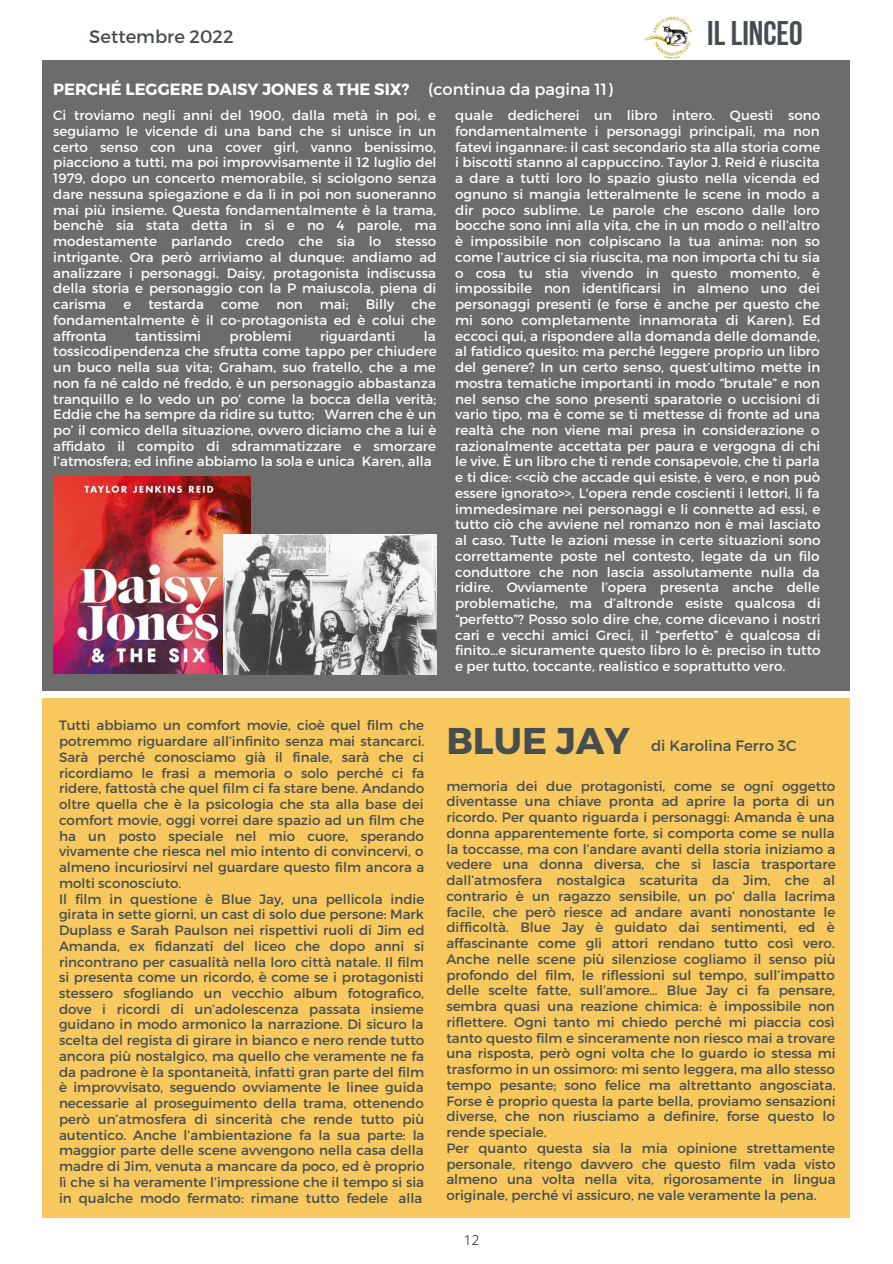
<style>
.page{position:relative;width:893px;height:1264px;background:#fff}
.page>*{position:absolute;margin:0;border:0;box-sizing:border-box;transform-origin:0 0}
.t1{font:700 37.2px "Montserrat";color:#464d50}
.t2{font:34.2px "Bebas Neue Cyrillic";color:#464d50}
.t3{font:18px "Montserrat";color:#464d50}
.t4{font:700 16.2px "Montserrat";color:#fff}
.t5{font:15px "Montserrat";color:#464d50}
.t6{font:13.5px/15.8px "Montserrat";color:#fff;text-align:justify}
.t7{font:13.5px/15.8px "Montserrat";color:#464d50}
.t8{font:300 13.5px "Open Sans";color:#000}
.s1{font-weight:400}
</style>
<div class="page">
<div style="left:42px;top:60px;width:807px;height:631px;background:#6c6c6b"></div>
<div style="left:42px;top:698px;width:807px;height:520px;background:#f7c85d"></div>
<img style="left:53px;top:476px;width:197px;height:197px">
<img style="left:224px;top:534px;width:212px;height:140px">
<img style="left:644px;top:16px;width:48px;height:43px">
<h3 class="t3" style="left:89px;top:25px;width:146px">Settembre 2022</h3>
<h2 class="t2" style="left:707px;top:19px;width:97px">ILLINCEO</h2>
<p class="t4" style="left:53px;top:79px;width:561px">PERCHÉ LEGGERE DAISY JONES &amp; THE SIX? <span class="s1">(continua da pagina 11)</span></p>
<p class="t6" style="left:53px;top:107px;width:385px">Ci troviamo negli anni del 1900, dalla metà in poi, e seguiamo le vicende di una band che si unisce in un certo senso con una cover girl, vanno benissimo, piacciono a tutti, ma poi improvvisamente il 12 luglio del 1979, dopo un concerto memorabile, si sciolgono senza dare nessuna spiegazione e da lì in poi non suoneranno mai più insieme. Questa fondamentalmente è la trama, benchè sia stata detta in sì e no 4 parole, ma modestamente parlando credo che sia lo stesso intrigante. Ora però arriviamo al dunque: andiamo ad analizzare i personaggi. Daisy, protagonista indiscussa della storia e personaggio con la P maiuscola, piena di carisma</p>
<p class="t6" style="left:123px;top:296px;width:9px">e</p>
<p class="t6" style="left:148px;top:296px;width:57px">testarda</p>
<p class="t6" style="left:221px;top:296px;width:40px">come</p>
<p class="t6" style="left:276px;top:296px;width:28px">non</p>
<p class="t6" style="left:320px;top:296px;width:30px">mai;</p>
<p class="t6" style="left:366px;top:296px;width:30px">Billy</p>
<p class="t6" style="left:53px;top:296px;width:384px;text-indent:358px">che fondamentalmente è il co-protagonista ed è colui che affronta</p>
<p class="t6" style="left:135px;top:327px;width:68px">tantissimi</p>
<p class="t6" style="left:229px;top:327px;width:63px">problemi</p>
<p class="t6" style="left:320px;top:327px;width:77px">riguardanti</p>
<p class="t6" style="left:53px;top:327px;width:385px;text-indent:370px">la tossicodipendenza che sfrutta come tappo per chiudere un buco nella sua vita; Graham, suo fratello, che a me non fa né caldo né freddo, è un personaggio abbastanza tranquillo e lo vedo un po’ come la bocca della verità; Eddie che ha sempre da ridire su tutto; Warren che è un po’ il comico della situazione, ovvero diciamo che a lui è affidato il compito di sdrammatizzare e smorzare l’atmosfera; ed infine abbiamo la sola e unica Karen, alla</p>
<p class="t6" style="left:455px;top:107px;width:367px">quale dedicherei un libro intero. Questi sono fondamentalmente i personaggi principali, ma non fatevi ingannare: il cast secondario sta alla storia come i biscotti stanno al cappuccino. Taylor J. Reid è riuscita a dare a tutti loro lo spazio giusto nella vicenda ed ognuno si mangia letteralmente le scene in modo a dir poco sublime. Le parole che escono dalle loro bocche sono inni alla vita, che in un modo o nell’altro è impossibile non colpiscano la tua anima: non so come l’autrice ci sia riuscita, ma non importa chi tu sia o cosa tu stia vivendo in questo momento, è impossibile non identificarsi in almeno uno dei personaggi presenti (e forse è anche per questo che mi sono completamente innamorata di Karen). Ed eccoci qui, a rispondere alla domanda delle domande, al fatidico quesito: ma perché leggere proprio un libro del genere? In un certo senso, quest’ultimo mette in mostra tematiche importanti in modo “brutale” e non nel senso che sono presenti sparatorie o uccisioni di vario tipo, ma è come se ti mettesse di fronte ad una realtà che non viene mai presa in considerazione o razionalmente accettata per paura e vergogna di chi le vive. È un libro che ti rende consapevole, che ti parla e ti dice: &lt;&lt;ciò che accade qui esiste, è vero, e non può essere ignorato&gt;&gt;. L'opera rende coscienti i lettori, li fa immedesimare nei personaggi e li connette ad essi, e tutto ciò che avviene nel romanzo non è mai lasciato al caso. Tutte le azioni messe in certe situazioni sono correttamente poste nel contesto, legate da un filo conduttore che non lascia assolutamente nulla da ridire. Ovviamente l’opera presenta anche delle problematiche, ma d’altronde esiste qualcosa di “perfetto”? Posso solo dire che, come dicevano i nostri cari e vecchi amici Greci, il “perfetto” è qualcosa di finito…e sicuramente questo libro lo è: preciso in tutto e per tutto, toccante, realistico e soprattutto vero.</p>
<p class="t7" style="left:59px;top:717px;width:367px">Tutti abbiamo un comfort movie, cioè quel film che potremmo riguardare all’infinito senza mai stancarci.<br>Sarà perché conosciamo già il finale, sarà che ci ricordiamo le frasi a memoria o solo perché ci fa ridere, fattostà che quel film ci fa stare bene. Andando oltre quella che è la psicologia che sta alla base dei comfort movie, oggi vorrei dare spazio ad un film che ha un posto speciale nel mio cuore, sperando vivamente che riesca nel mio intento di convincervi, o almeno incuriosirvi nel guardare questo film ancora a molti sconosciuto.<br>Il film in questione è Blue Jay, una pellicola indie girata in sette giorni, un cast di solo due persone: Mark Duplass e Sarah Paulson nei rispettivi ruoli di Jim ed Amanda, ex fidanzati del liceo che dopo anni si rincontrano per casualità nella loro città natale. Il film si presenta come un ricordo, è come se i protagonisti stessero sfogliando un vecchio album fotografico, dove i ricordi di un’adolescenza passata insieme guidano in modo armonico la narrazione. Di sicuro la scelta del regista di girare in bianco e nero rende tutto ancora più nostalgico, ma quello che veramente ne fa da padrone è la spontaneità, infatti gran parte del film è improvvisato, seguendo ovviamente le linee guida necessarie al proseguimento della trama, ottenendo però un’atmosfera di sincerità che rende tutto più autentico. Anche l’ambientazione fa la sua parte: la maggior parte delle scene avvengono nella casa della madre di Jim, venuta a mancare da poco, ed è proprio lì che si ha veramente l’impressione che il tempo si sia in qualche modo fermato: rimane tutto fedele alla</p>
<h1 class="t1" style="left:446px;top:716px;width:185px">BLUE JAY</h1>
<p class="t5" style="left:651px;top:736px;width:147px">di Karolina Ferro 3C</p>
<p class="t7" style="left:446px;top:777px;width:391px">memoria dei due protagonisti, come se ogni oggetto diventasse una chiave pronta ad aprire la porta di un ricordo. Per quanto riguarda i personaggi: Amanda è una donna apparentemente forte, si comporta come se nulla la toccasse, ma con l’andare avanti della storia iniziamo a vedere una donna diversa, che si lascia trasportare dall’atmosfera nostalgica scaturita da Jim, che al contrario è un ragazzo sensibile, un po’ dalla lacrima facile, che però riesce ad andare avanti nonostante le difficoltà. Blue Jay è guidato dai sentimenti, ed è affascinante come gli attori rendano tutto così vero.<br>Anche nelle scene più silenziose cogliamo il senso più profondo del film, le riflessioni sul tempo, sull’impatto delle scelte fatte, sull’amore… Blue Jay ci fa pensare, sembra quasi una reazione chimica: è impossibile non riflettere. Ogni tanto mi chiedo perché mi piaccia così tanto questo film e sinceramente non riesco mai a trovare una risposta, però ogni volta che lo guardo io stessa mi trasformo in un ossimoro: mi sento leggera, ma allo stesso tempo pesante; sono felice ma altrettanto angosciata.<br>Forse è proprio questa la parte bella, proviamo sensazioni diverse, che non riusciamo a definire, forse questo lo rende speciale.<br>Per quanto questa sia la mia opinione strettamente personale, ritengo davvero che questo film vada visto almeno una volta nella vita, rigorosamente in lingua originale, perché vi assicuro, ne vale veramente la pena.</p>
<p class="t8" style="left:464px;top:1230px;width:17px">12</p>
</div>
